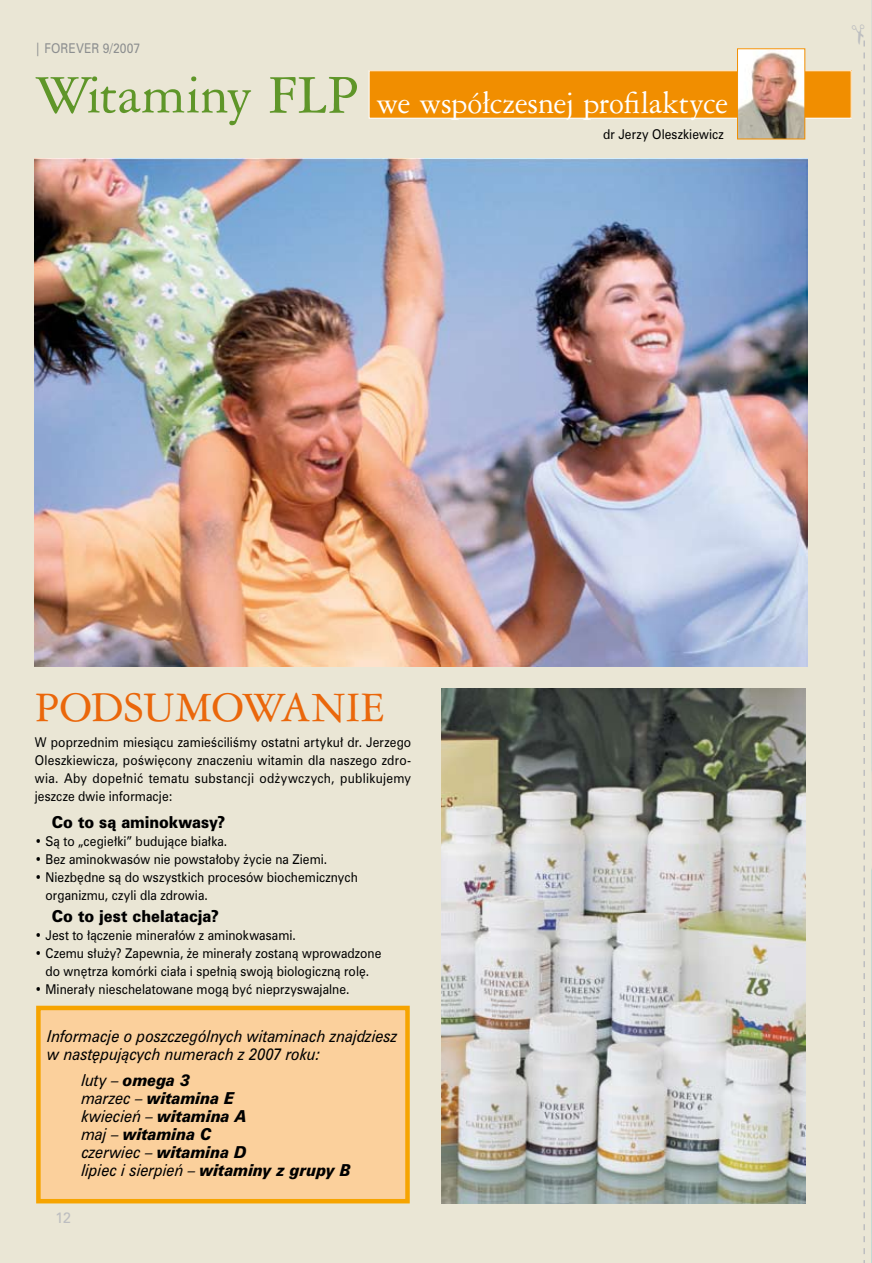
<style>
.page{position:relative;width:872px;height:1263px;background:#eae6d5}
.page>*{position:absolute;margin:0;border:0;box-sizing:border-box;transform-origin:0 0}
.t1{font:45px "American Garamond PL";letter-spacing:-.01em;color:#ea670b}
.t2{font:33px "American Garamond PL";letter-spacing:-.01em;color:#fff}
.t3{font:italic 900 16.5px/18px "Zurich PL";letter-spacing:-.01em;color:#000;scale:.9 1}
.t4{font:italic 16.5px/18px "Zurich PL";letter-spacing:-.01em;color:#000;scale:.9 1}
.t5{font:900 16.5px "Zurich PL";letter-spacing:-.005em;color:#000;scale:.9 1}
.t6{font:15px "Zurich PL";color:#bdbec0}
.t7{font:13.5px/18px "Zurich PL";letter-spacing:.005em;color:#000;text-align:justify;scale:.9 1}
.t8{font:13.5px "Zurich PL";letter-spacing:.005em;color:#8d8f90;scale:.9 1}
.s1{font-size:58.5px;color:#5f9629}
.s2{font-weight:400}
</style>
<div class="page">
<img style="left:871px;top:0;width:1px;height:1263px">
<div style="left:38px;top:1008px;width:369px;height:193px;background:#fbd09c"></div>
<div style="left:36px;top:1006px;width:374px;height:197px;border:4px solid #f6a400"></div>
<img style="left:35px;top:158px;width:772px;height:508px">
<img style="left:441px;top:689px;width:364px;height:514px">
<div style="left:369px;top:71px;width:482px;height:47px;background:#f18e00"></div>
<div style="left:369px;top:70px;width:482px;height:49px;border:1px solid #fff"></div>
<img style="left:739px;top:50px;width:64px;height:87px">
<div style="left:737px;top:48px;width:68px;height:91px;border:1px solid #f18e00"></div>
<svg style="left:851px;top:40px;width:14px;height:1223px"></svg>
<p class="t8" style="left:35px;top:40px;width:119px">| FOREVER 9/2007</p>
<h2 class="t2" style="left:35px;top:83px;width:694px"><span class="s1">Witaminy FLP</span> we wspó∏czesnej profilaktyce</h2>
<p class="t7" style="left:603px;top:125px;width:136px">dr Jerzy Oleszkiewicz</p>
<h1 class="t1" style="left:35px;top:681px;width:352px">PODSUMOWANIE</h1>
<p class="t7" style="left:35px;top:733px;width:420px">W poprzednim miesiàcu zamieÊciliÊmy ostatni artyku∏ dr. Jerzego Oleszkiewicza, poÊwi´cony znaczeniu witamin dla naszego zdro&shy;wia. Aby dope∏niç tematu substancji od˝ywczych, publikujemy jeszcze dwie informacje:</p>
<p class="t5" style="left:52px;top:812px;width:194px">Co to sà aminokwasy?</p>
<p class="t7" style="left:35px;top:832px;width:215px">• Sà to „cegie∏ki” budujàce bia∏ka.</p>
<p class="t7" style="left:35px;top:850px;width:326px">• Bez aminokwasów nie powsta∏oby ˝ycie na Ziemi.</p>
<p class="t7" style="left:45px;top:868px;width:348px;text-indent:-11px">• Niezb´dne sà do wszystkich procesów biochemicznych organizmu, czyli dla zdrowia.</p>
<p class="t5" style="left:52px;top:906px;width:187px">Co to jest chelatacja?</p>
<p class="t7" style="left:35px;top:926px;width:291px">• Jest to ∏àczenie minera∏ów z aminokwasami.</p>
<p class="t7" style="left:35px;top:944px;width:386px;text-align:center">• Czemu s∏u˝y? Zapewnia, ˝e minera∏y zostanà wprowadzone do wn´trza komórki cia∏a i spe∏nià swojà biologicznà rol´.</p>
<p class="t7" style="left:35px;top:980px;width:351px">• Minera∏y nieschelatowane mogà byç nieprzyswajalne.</p>
<p class="t4" style="left:48px;top:1027px;width:390px">Informacje o poszczególnych witaminach znajdziesz w nast´pujàcych numerach z 2007 roku:</p>
<p class="t3" style="left:82px;top:1071px;width:300px"><span class="s2">luty –</span> omega 3<br><span class="s2">marzec –</span> witamina E<br><span class="s2">kwiecieƒ –</span> witamina A<br><span class="s2">maj –</span> witamina C<br><span class="s2">czerwiec –</span> witamina D<br><span class="s2">lipiec i sierpieƒ –</span> witaminy z grupy B</p>
<p class="t6" style="left:55px;top:1209px;width:16px">12</p>
</div>
